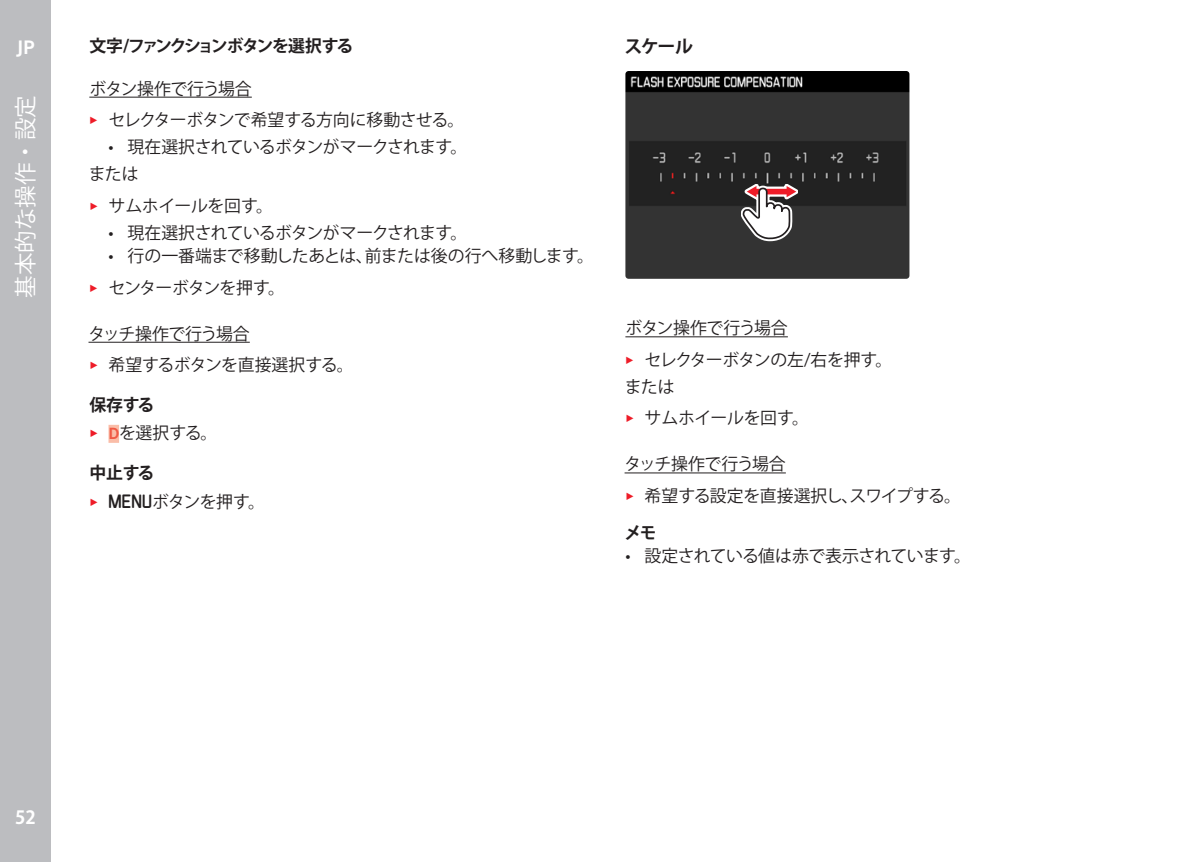
<style>
.page{position:relative;width:1200px;height:862px;background:#fff}
.page>*{position:absolute;margin:0;border:0;box-sizing:border-box;transform-origin:0 0}
.t1{font:22.5px "Koz Go Pr 6 N";color:#fff}
.t2{font:700 20.25px "Corporate S";color:#fff}
.Heading____Heading_0{font:700 18px "Koz Go Pr 6 N";color:#231f20}
.t3{font:700 18px "Koz Go Pr 6 N";color:#fff}
.Text____Mittels_XXX{font:16.88px "Koz Go Pr 6 N";letter-spacing:-.03em;color:#231f20}
.Text____Mittels_XXX-2{font:16.88px "Koz Go Pr 6 N";color:#231f20}
.Heading____Heading_0-2{font:700 16.88px "Koz Go Pr 6 N";letter-spacing:-.13em;color:#231f20}
.Text____Mittels_XXX-3{font:16.88px "Koz Go Pr 6 N";letter-spacing:-.05em;color:#231f20}
.Heading____Heading_0-3{font:700 16.88px "Koz Go Pr 6 N";letter-spacing:-.09em;color:#231f20}
.Text____Body_Text{font:16.88px "Koz Go Pr 6 N";letter-spacing:-.02em;color:#231f20}
.Heading____Note_Head{font:700 16.88px "Koz Go Pr 6 N";color:#231f20}
.s1{font-family:"Corporate S";font-weight:300;color:#ee1c28}
.s2{font-family:"Corporate S";font-weight:700;color:#f05944}
.s3{font-family:"LG1054"}
</style>
<div class="page">
<div style="left:0;top:0;width:51px;height:861px;background:#bcbdc0"></div>
<hr style="left:89px;top:97px;width:163px;height:1px;background:#231f20">
<hr style="left:88px;top:341px;width:162px;height:1px;background:#231f20">
<div style="left:108px;top:424px;width:11px;height:18px;background:#fabda8"></div>
<hr style="left:625px;top:336px;width:162px;height:1px;background:#231f20">
<hr style="left:624px;top:472px;width:161px;height:1px;background:#231f20">
<img style="left:625px;top:71px;width:284px;height:207px">
<svg style="left:741px;top:184px;width:56px;height:59px"></svg>
<p class="t2" style="left:16px;top:32px;width:20px">JP</p>
<h1 class="t1" style="left:13px;top:298px;width:204px;rotate:-90deg">基本的な操作・設定</h1>
<p class="Heading____Heading_0-2" style="left:89px;top:36px;width:265px">文字/ファンクションボタンを選択する</p>
<p class="Text____Mittels_XXX" style="left:89px;top:79px;width:164px">ボタン操作で行う場合</p>
<p class="Text____Mittels_XXX" style="left:89px;top:110px;width:376px"><span class="s1">▸</span> セレクターボタンで希望する方向に移動させる。</p>
<p class="Text____Mittels_XXX" style="left:108px;top:137px;width:360px">• 現在選択されているボタンがマークされます。</p>
<p class="Text____Body_Text" style="left:89px;top:164px;width:51px">または</p>
<p class="Text____Mittels_XXX" style="left:89px;top:196px;width:185px"><span class="s1">▸</span> サムホイールを回す。</p>
<p class="Text____Mittels_XXX" style="left:108px;top:223px;width:360px">• 現在選択されているボタンがマークされます。</p>
<p class="Text____Mittels_XXX-2" style="left:108px;top:246px;width:487px">• 行の一番端まで移動したあとは、前または後の行へ移動します。</p>
<p class="Text____Mittels_XXX-3" style="left:89px;top:278px;width:197px"><span class="s1">▸</span> センターボタンを押す。</p>
<p class="Text____Mittels_XXX" style="left:88px;top:324px;width:163px">タッチ操作で行う場合</p>
<p class="Text____Mittels_XXX" style="left:89px;top:355px;width:265px"><span class="s1">▸</span> 希望するボタンを直接選択する。</p>
<p class="Heading____Heading_0-3" style="left:89px;top:395px;width:66px">保存する</p>
<p class="Text____Mittels_XXX" style="left:89px;top:423px;width:130px"><span class="s1">▸</span> <span class="s2">D</span>を選択する。</p>
<p class="Heading____Heading_0-3" style="left:89px;top:463px;width:66px">中止する</p>
<p class="Text____Mittels_XXX" style="left:89px;top:491px;width:177px"><span class="s1">▸</span> <span class="s3">MENU</span>ボタンを押す。</p>
<p class="Heading____Heading_0" style="left:624px;top:36px;width:70px">スケール</p>
<p class="Text____Mittels_XXX" style="left:625px;top:318px;width:164px">ボタン操作で行う場合</p>
<p class="Text____Mittels_XXX" style="left:625px;top:350px;width:269px"><span class="s1">▸</span> セレクターボタンの左/右を押す。</p>
<p class="Text____Body_Text" style="left:624px;top:377px;width:51px">または</p>
<p class="Text____Mittels_XXX" style="left:625px;top:408px;width:185px"><span class="s1">▸</span> サムホイールを回す。</p>
<p class="Text____Mittels_XXX" style="left:624px;top:454px;width:163px">タッチ操作で行う場合</p>
<p class="Text____Mittels_XXX" style="left:625px;top:486px;width:337px"><span class="s1">▸</span> 希望する設定を直接選択し、スワイプする。</p>
<p class="Heading____Note_Head" style="left:624px;top:522px;width:34px">メモ</p>
<p class="Text____Mittels_XXX" style="left:625px;top:546px;width:347px">• 設定されている値は赤で表示されています。</p>
<p class="t3" style="left:15px;top:806px;width:22px">52</p>
</div>
